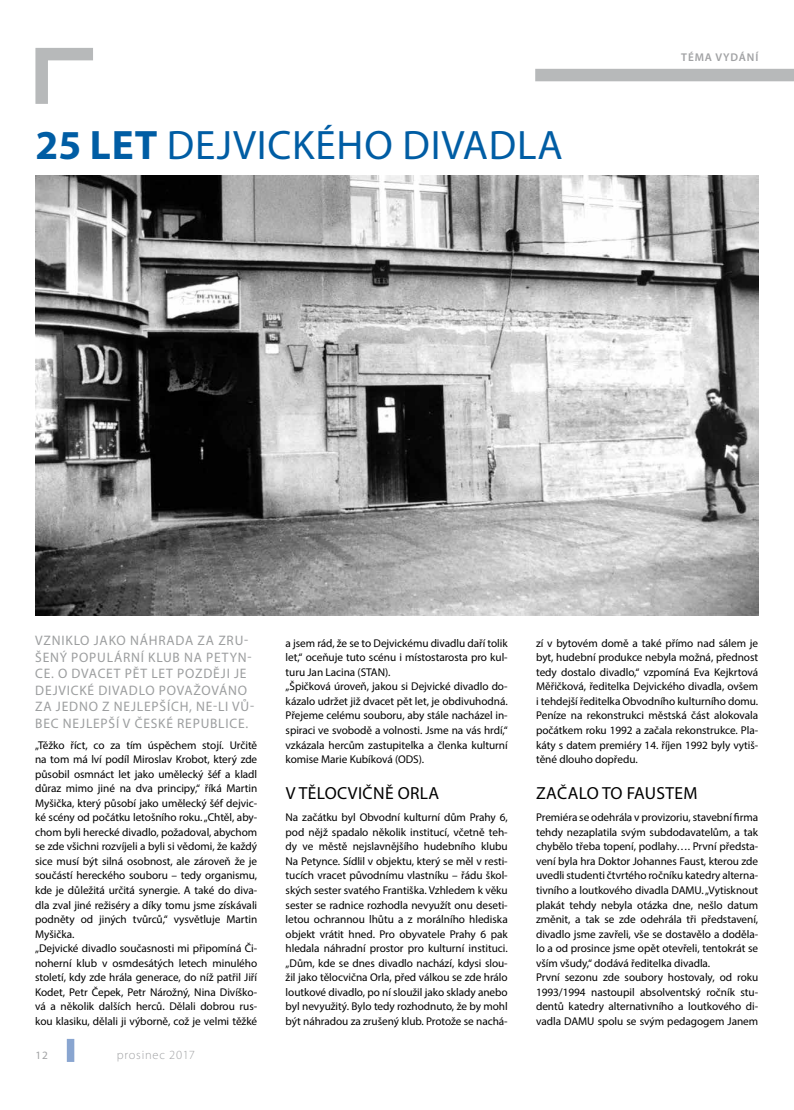
<style>
.page{position:relative;width:794px;height:1110px;background:#fff}
.page>*{position:absolute;margin:0;border:0;box-sizing:border-box;transform-origin:0 0}
.t1{font:41.25px "Myriad Pro";letter-spacing:.02em;color:#005da4}
.t2{font:17.5px "Myriad Pro";letter-spacing:.02em;color:#000}
.t3{font:13.75px/16.5px "Myriad Pro";letter-spacing:.06em;color:#9c9e9f}
.t4{font:300 12.5px "Myriad Pro";letter-spacing:.06em;color:#a1a2a4}
.t5{font:11.25px/14.5px "Myriad Pro";letter-spacing:-.005em;color:#000}
.t6{font:600 11.25px "Myriad Pro";letter-spacing:.08em;color:#a1a2a4}
.t7{font:11.25px "Myriad Pro";color:#a1a2a4}
.s1{font-weight:700}
</style>
<div class="page">
<div style="left:67px;top:1038px;width:7px;height:23px;background:#89a5d0"></div>
<div style="left:535px;top:69px;width:259px;height:12px;background:#b7b9ba"></div>
<svg style="left:35px;top:48px;width:58px;height:56px"></svg>
<img style="left:35px;top:175px;width:723px;height:440px">
<h1 class="t1" style="left:35px;top:119px;width:529px"><span class="s1">25 LET</span> DEJVICKÉHO DIVADLA</h1>
<p class="t6" style="left:681px;top:50px;width:79px">TÉMA VYDÁNÍ</p>
<p class="t3" style="left:35px;top:631px;width:220px">VZNIKLO JAKO NÁHRADA ZA ZRU-<br>ŠENÝ POPULÁRNÍ KLUB NA PETYN-<br>CE. O DVACET PĚT LET POZDĚJI JE<br>DEJVICKÉ DIVADLO POVAŽOVÁNO<br>ZA JEDNO Z NEJLEPŠÍCH, NE-LI VŮ-<br>BEC NEJLEPŠÍ V ČESKÉ REPUBLICE.</p>
<p class="t5" style="left:35px;top:737px;width:224px">„Těžko říct, co za tím úspěchem stojí. Určitě na tom má lví podíl Miroslav Krobot, který zde působil osmnáct let jako umělecký šéf a kladl důraz mimo jiné na dva principy,“ říká Martin Myšička, který působí jako umělecký šéf dejvic&shy;ké scény od počátku letošního roku. „Chtěl, aby&shy;chom byli herecké divadlo, požadoval, abychom se zde všichni rozvíjeli a byli si vědomi, že každý sice musí být silná osobnost, ale zároveň že je součástí hereckého souboru – tedy organismu, kde je důležitá určitá synergie. A také do diva&shy;dla zval jiné režiséry a díky tomu jsme získávali podněty od jiných tvůrců,“ vysvětluje Martin Myšička.<br>„Dejvické divadlo současnosti mi připomíná Či&shy;noherní klub v osmdesátých letech minulého století, kdy zde hrála generace, do níž patřil Jiří Kodet, Petr Čepek, Petr Nárožný, Nina Divíško&shy;vá a několik dalších herců. Dělali dobrou rus&shy;kou klasiku, dělali ji výborně, což je velmi těžké</p>
<p class="t7" style="left:35px;top:1048px;width:14px">12</p>
<p class="t4" style="left:117px;top:1047px;width:79px">prosinec 2017</p>
<p class="t5" style="left:286px;top:635px;width:224px">a jsem rád, že se to Dejvickému divadlu daří tolik let,“ oceňuje tuto scénu i místostarosta pro kul&shy;turu Jan Lacina (STAN).<br>„Špičková úroveň, jakou si Dejvické divadlo do&shy;kázalo udržet již dvacet pět let, je obdivuhodná.<br>Přejeme celému souboru, aby stále nacházel in&shy;spiraci ve svobodě a volnosti. Jsme na vás hrdí,“ vzkázala hercům zastupitelka a členka kulturní komise Marie Kubíková (ODS).</p>
<h2 class="t2" style="left:286px;top:781px;width:155px">V TĚLOCVIČNĚ ORLA</h2>
<p class="t5" style="left:286px;top:809px;width:224px;text-align:justify">Na začátku byl Obvodní kulturní dům Prahy 6, pod nějž spadalo několik institucí, včetně teh&shy;dy ve městě nejslavnějšího hudebního klubu Na Petynce. Sídlil v objektu, který se měl v resti&shy;tucích vracet původnímu vlastníku – řádu škol&shy;ských sester svatého Františka. Vzhledem k věku sester se radnice rozhodla nevyužít onu deseti&shy;letou ochrannou lhůtu a z morálního hlediska objekt vrátit hned. Pro obyvatele Prahy 6 pak hledala náhradní prostor pro kulturní instituci. „Dům, kde se dnes divadlo nachází, kdysi slou&shy;žil jako tělocvična Orla, před válkou se zde hrálo loutkové divadlo, po ní sloužil jako sklady anebo byl nevyužitý. Bylo tedy rozhodnuto, že by mohl být náhradou za zrušený klub. Protože se nachá-</p>
<p class="t5" style="left:536px;top:635px;width:224px;text-align:justify">zí v bytovém domě a také přímo nad sálem je byt, hudební produkce nebyla možná, přednost tedy dostalo divadlo,“ vzpomíná Eva Kejkrtová Měřičková, ředitelka Dejvického divadla, ovšem i tehdejší ředitelka Obvodního kulturního domu.<br>Peníze na rekonstrukci městská část alokovala počátkem roku 1992 a začala rekonstrukce. Pla&shy;káty s datem premiéry 14. říjen 1992 byly vytiš&shy;těné dlouho dopředu.</p>
<h2 class="t2" style="left:536px;top:781px;width:163px">ZAČALO TO FAUSTEM</h2>
<p class="t5" style="left:536px;top:809px;width:224px">Premiéra se odehrála v provizoriu, stavební firma tehdy nezaplatila svým subdodavatelům, a tak chybělo třeba topení, podlahy…. První předsta&shy;vení byla hra Doktor Johannes Faust, kterou zde uvedli studenti čtvrtého ročníku katedry alterna&shy;tivního a loutkového divadla DAMU. „Vytisknout plakát tehdy nebyla otázka dne, nešlo datum změnit, a tak se zde odehrála tři představení, divadlo jsme zavřeli, vše se dostavělo a doděla&shy;lo a od prosince jsme opět otevřeli, tentokrát se vším všudy,“ dodává ředitelka divadla.<br>První sezonu zde soubory hostovaly, od roku 1993/1994 nastoupil absolventský ročník stu&shy;dentů katedry alternativního a loutkového di&shy;vadla DAMU spolu se svým pedagogem Janem</p>
</div>
